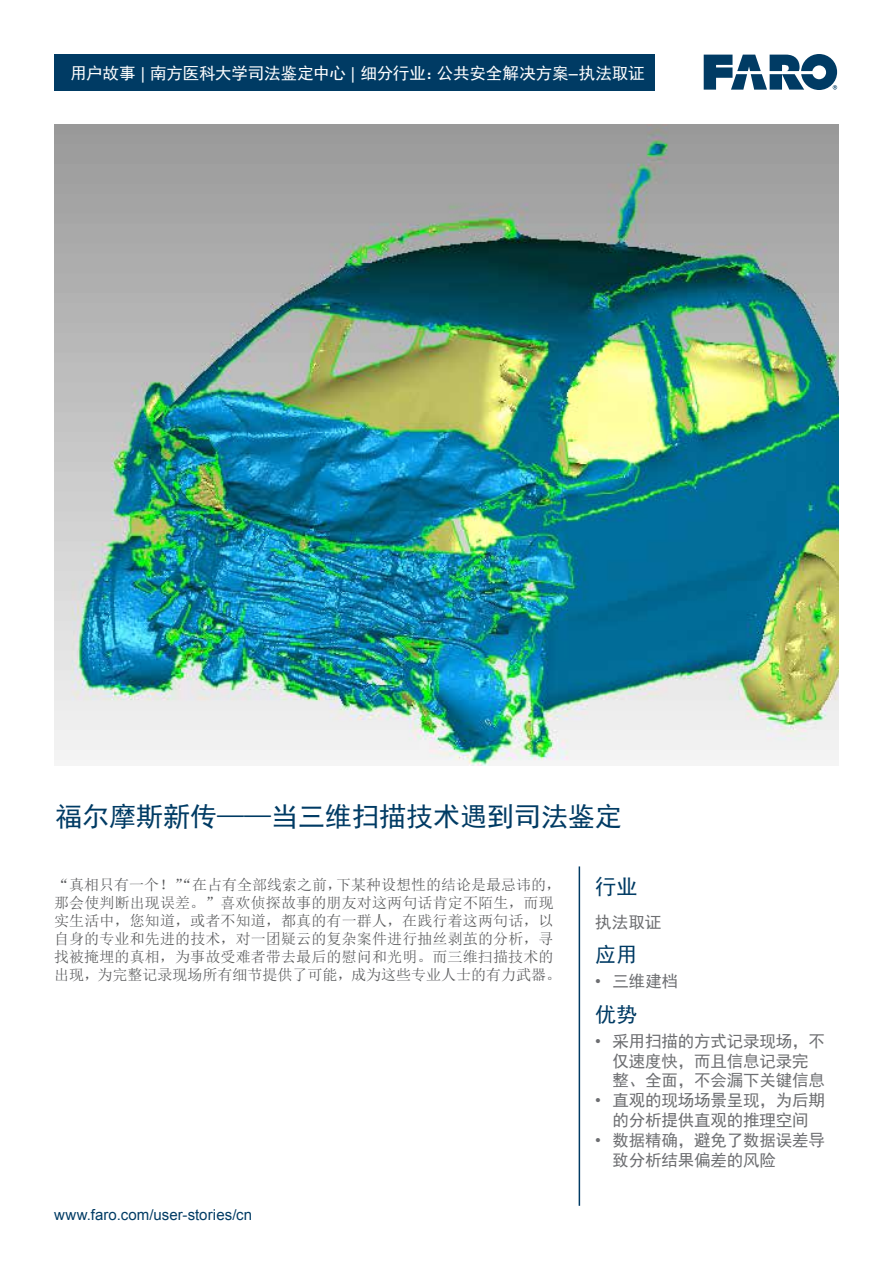
<style>
.page{position:relative;width:893px;height:1263px;background:#fff}
.page>*{position:absolute;margin:0;border:0;box-sizing:border-box;transform-origin:0 0}
.t1{font:27px "Sim Hei";color:#003b64}
.t2{font:21px "Sim Hei";color:#003b64}
.t3{font:16.5px/19.8px "Sim Hei";letter-spacing:-.01em;color:#6d6e71}
.t4{font:16.5px "Sim Hei";letter-spacing:-.005em;color:#fff}
.t5{font:15px/18px "Sim Sun";letter-spacing:.01em;color:#58595b}
.t6{font:15px "Arial";letter-spacing:.005em;color:#003b64}
.s1{font-family:"Arial"}
</style>
<div class="page">
<div style="left:54px;top:54px;width:601px;height:36px;background:#003b64"></div>
<hr style="left:579px;top:866px;width:1px;height:340px;background:#003b64">
<svg style="left:704px;top:54px;width:133px;height:36px"></svg>
<img style="left:54px;top:124px;width:785px;height:641px">
<p class="t4" style="left:70px;top:64px;width:576px">用户故事 <span class="s1">|</span> 南方医科大学司法鉴定中心 <span class="s1">|</span> 细分行业：公共安全解决方案<span class="s1">–</span>执法取证</p>
<h1 class="t1" style="left:55px;top:802px;width:569px">福尔摩斯新传——当三维扫描技术遇到司法鉴定</h1>
<p class="t5" style="left:54px;top:875px;width:509px">“真相只有一个！”“在占有全部线索之前，下某种设想性的结论是最忌讳的，那会使判断出现误差。”喜欢侦探故事的朋友对这两句话肯定不陌生，而现实生活中，您知道，或者不知道，都真的有一群人，在践行着这两句话，以自身的专业和先进的技术，对一团疑云的复杂案件进行抽丝剥茧的分析，寻找被掩埋的真相，为事故受难者带去最后的慰问和光明。而三维扫描技术的出现，为完整记录现场所有细节提供了可能，成为这些专业人士的有力武器。</p>
<p class="t6" style="left:54px;top:1204px;width:200px">www.faro.com/user-stories/cn</p>
<h2 class="t2" style="left:595px;top:876px;width:43px">行业</h2>
<p class="t3" style="left:595px;top:912px;width:67px">执法取证</p>
<h2 class="t2" style="left:595px;top:944px;width:43px">应用</h2>
<p class="t3" style="left:595px;top:971px;width:85px"><span class="s1">•</span> 三维建档</p>
<h2 class="t2" style="left:595px;top:1003px;width:43px">优势</h2>
<p class="t3" style="left:612px;top:1031px;width:214px;text-indent:-17px"><span class="s1">•</span> 采用扫描的方式记录现场，不仅速度快，而且信息记录完整、全面，不会漏下关键信息</p>
<p class="t3" style="left:595px;top:1090px;width:231px;text-align:center"><span class="s1">•</span> 直观的现场场景呈现，为后期的分析提供直观的推理空间</p>
<p class="t3" style="left:612px;top:1130px;width:214px;text-indent:-17px"><span class="s1">•</span> 数据精确，避免了数据误差导致分析结果偏差的风险</p>
</div>
